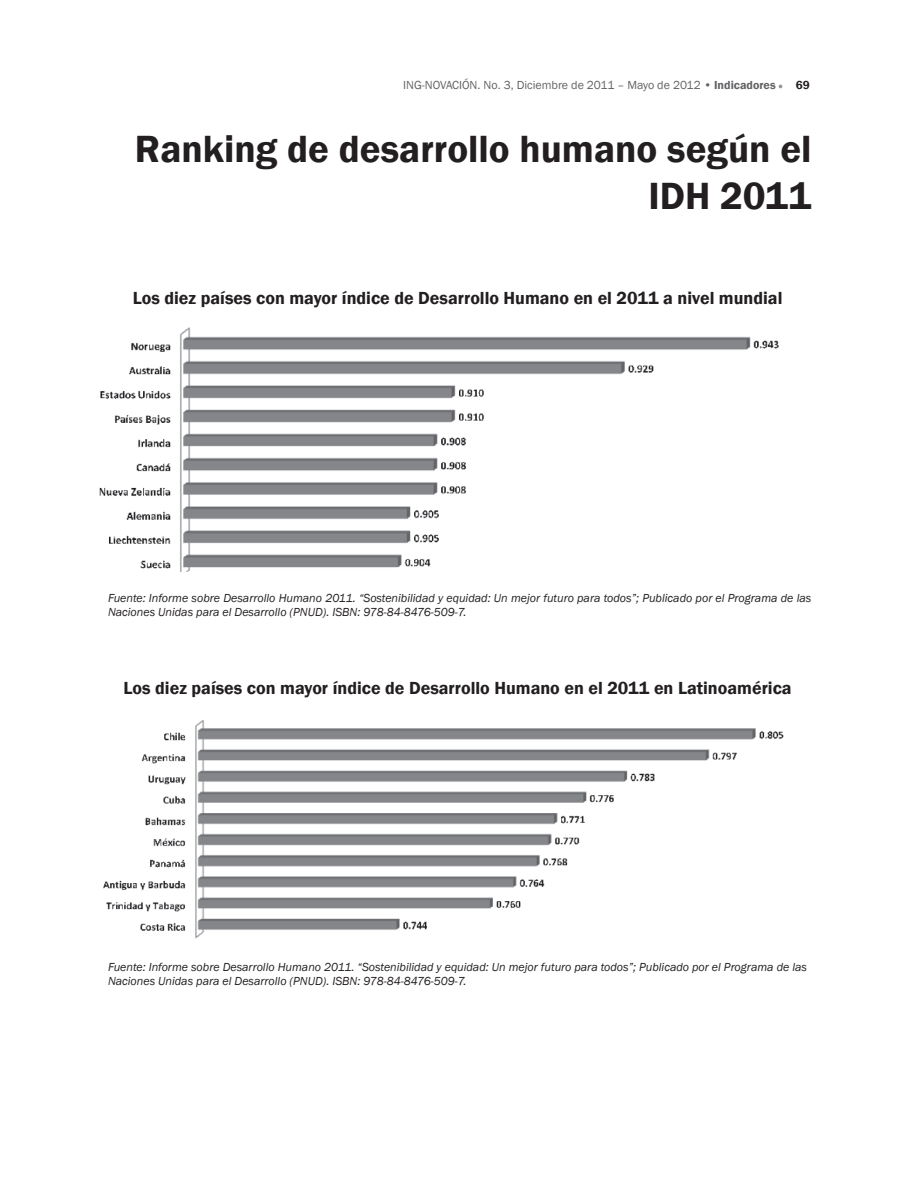
<style>
.page{position:relative;width:918px;height:1188px;background:#fff}
.page>*{position:absolute;margin:0;border:0;box-sizing:border-box;transform-origin:0 0}
.t1{font:600 39px/46.8px "Franklin Gothic";color:#231f20;text-align:right}
.t2{font:600 18px "Franklin Gothic";color:#231f20}
.t3{font:italic 12px/14.4px "Franklin Gothic";color:#231f20}
.t4{font:12px "Franklin Gothic";color:#636366}
.t5{font:600 12px "Franklin Gothic";color:#231f20}
.s1{font-weight:600}
</style>
<div class="page">
<img style="left:99px;top:327px;width:680px;height:245px">
<img style="left:103px;top:720px;width:681px;height:219px">
<p class="t4" style="left:403px;top:78px;width:374px">ING-NOVACIÓN. No. 3, Diciembre de 2011 – Mayo de 2012 • <span class="s1">Indicadores</span></p>
<p class="t5" style="left:796px;top:78px;width:16px">69</p>
<h1 class="t1" style="left:135px;top:126px;width:678px">Ranking de desarrollo humano según el<br>IDH 2011</h1>
<h2 class="t2" style="left:133px;top:287px;width:651px">Los diez países con mayor índice de Desarrollo Humano en el 2011 a nivel mundial</h2>
<p class="t3" style="left:108px;top:591px;width:705px">Fuente: Informe sobre Desarrollo Humano 2011. “Sostenibilidad y equidad: Un mejor futuro para todos”; Publicado por el Programa de las<br>Naciones Unidas para el Desarrollo (PNUD). ISBN: 978-84-8476-509-7.</p>
<h2 class="t2" style="left:124px;top:677px;width:670px">Los diez países con mayor índice de Desarrollo Humano en el 2011 en Latinoamérica</h2>
<p class="t3" style="left:108px;top:960px;width:701px">Fuente: Informe sobre Desarrollo Humano 2011. “Sostenibilidad y equidad: Un mejor futuro para todos”; Publicado por el Programa de las<br>Naciones Unidas para el Desarrollo (PNUD). ISBN: 978-84-8476-509-7.</p>
</div>
